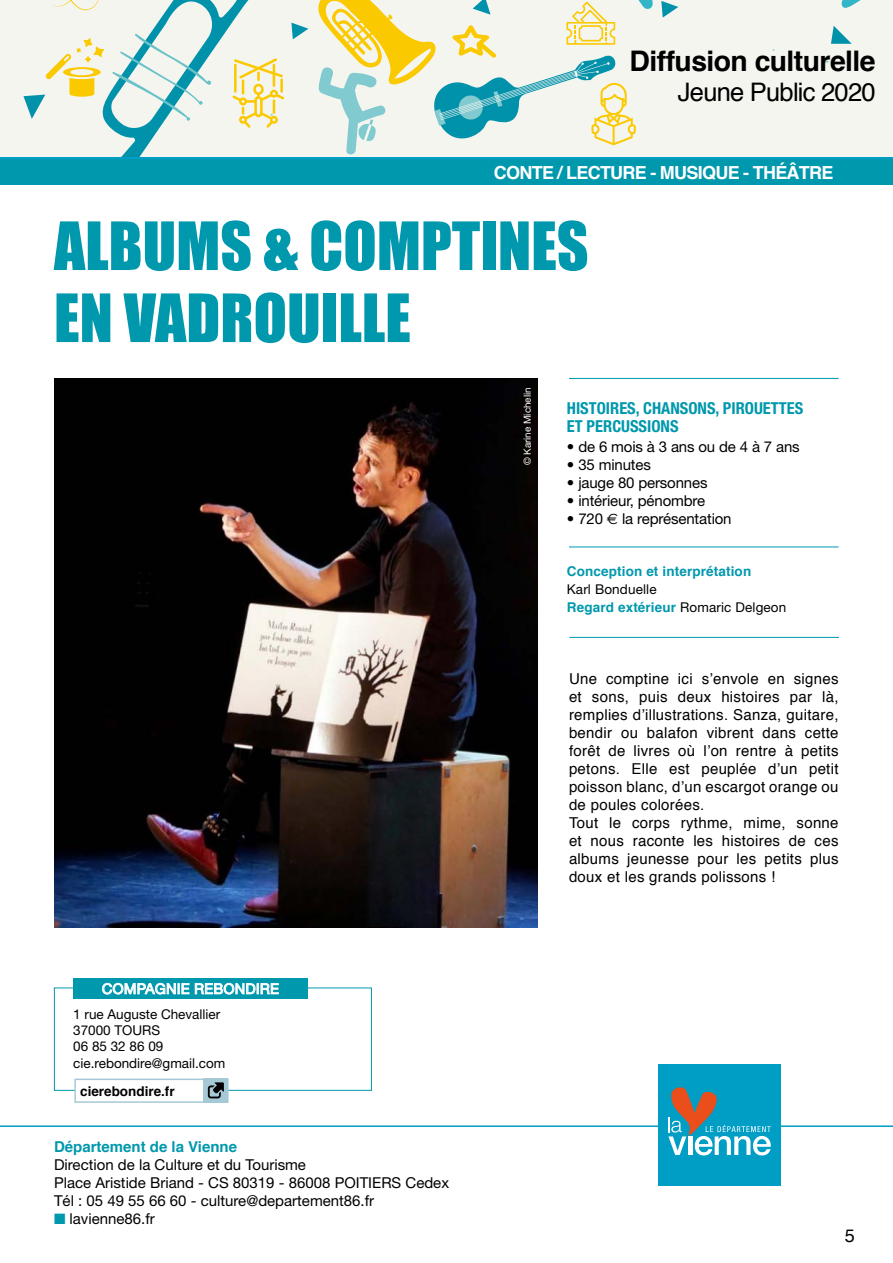
<style>
.page{position:relative;width:893px;height:1263px;background:#fff}
.page>*{position:absolute;margin:0;border:0;box-sizing:border-box;transform-origin:0 0}
.t1{font:61.5px/72px "Impact";color:#0098ad}
.t2{font:700 28.35px "Helvetica";letter-spacing:-.02em;color:#000}
.t3{font:25.5px "Helvetica";letter-spacing:-.03em;color:#000}
.t4{font:700 18px "Helvetica";letter-spacing:-.04em;color:#fff}
.t5{font:18px "Helvetica";color:#000}
.t6{font:700 condensed 16.5px/18px "Helvetica Neue";color:#0098ad}
.t7{font:15px/18px "Helvetica";letter-spacing:.02em;color:#000}
.t8{font:15px/18px "Helvetica Neue";color:#000}
.t9{font:700 15px "Helvetica";color:#0098ad}
.t10{font:14.4px "Helvetica Neue";letter-spacing:.02em;color:#fff}
.t11{font:13.5px/16.2px "Helvetica Neue";color:#000}
.t12{font:700 13.5px "Helvetica";letter-spacing:.01em;color:#0098ad}
.t13{font:700 13.5px "Helvetica";color:#000}
.t14{font:9.75px "Helvetica Neue";color:#fff}
.s1{color:#0098ad}
.s2{font-family:"Euro Sans"}
.s3{font-family:"Helvetica Neue";font-weight:400;color:#000}
</style>
<div class="page">
<hr style="left:0;top:1125px;width:893px;height:2px;background:#009dc5">
<div style="left:659px;top:1064px;width:122px;height:122px;background:#009dc5"></div>
<svg style="left:668px;top:1087px;width:103px;height:68px"></svg>
<div style="left:0;top:0;width:893px;height:166px;background:#f5f5f0"></div>
<svg style="left:291px;top:23px;width:17px;height:16px"></svg>
<svg style="left:23px;top:0;width:261px;height:158px"></svg>
<svg style="left:318px;top:0;width:543px;height:155px"></svg>
<div style="left:0;top:158px;width:893px;height:16px;background:#009dc5"></div>
<div style="left:54px;top:987px;width:318px;height:104px;border:1px solid #0098ad"></div>
<div style="left:73px;top:978px;width:235px;height:20px;background:#0098ad"></div>
<svg style="left:102px;top:983px;width:87px;height:11px"></svg>
<svg style="left:195px;top:983px;width:84px;height:11px"></svg>
<hr style="left:569px;top:378px;width:270px;height:1px;background:#0098ad">
<hr style="left:569px;top:547px;width:270px;height:1px;background:#0098ad">
<hr style="left:569px;top:637px;width:270px;height:1px;background:#0098ad">
<img style="left:54px;top:378px;width:483px;height:549px">
<div style="left:75px;top:1079px;width:153px;height:23px;background:#fff"></div>
<div style="left:74px;top:1078px;width:155px;height:25px;border:2px solid #a5cad6"></div>
<div style="left:204px;top:1078px;width:24px;height:25px;background:#a5cad6"></div>
<svg style="left:208px;top:1082px;width:16px;height:16px"></svg>
<div style="left:0;top:159px;width:893px;height:26px;background:#0098ad"></div>
<h2 class="t2" style="left:630px;top:38px;width:247px">Diffusion culturelle</h2>
<h3 class="t3" style="left:678px;top:72px;width:199px">Jeune Public 2020</h3>
<p class="t4" style="left:494px;top:158px;width:341px">CONTE / LECTURE - MUSIQUE - THÉÂTRE</p>
<h1 class="t1" style="left:54px;top:208px;width:536px">ALBUMS &amp; COMPTINES<br>EN VADROUILLE</h1>
<p class="t10" style="left:102px;top:980px;width:178px">COMPAGNIE REBONDIRE</p>
<p class="t11" style="left:73px;top:1006px;width:154px">1 rue Auguste Chevallier<br>37000 TOURS<br>06 85 32 86 09 cie.rebondire@gmail.com</p>
<p class="t13" style="left:80px;top:1080px;width:96px">cierebondire.fr</p>
<p class="t9" style="left:54px;top:1135px;width:185px">Département de la Vienne</p>
<p class="t8" style="left:54px;top:1155px;width:397px">Direction de la Culture et du Tourisme<br>Place Aristide Briand - CS 80319 - 86008 POITIERS Cedex<br>Tél : 05 49 55 66 60 - culture@departement86.fr</p>
<p class="t8" style="left:54px;top:1209px;width:102px"><span class="s1">■</span> lavienne86.fr</p>
<p class="t14" style="left:521px;top:465px;width:79px;rotate:-90deg">© Karine Michelin</p>
<p class="t6" style="left:567px;top:399px;width:238px">HISTOIRES, CHANSONS, PIROUETTES<br>ET PERCUSSIONS</p>
<p class="t8" style="left:567px;top:437px;width:234px">• de 6 mois à 3 ans ou de 4 à 7 ans</p>
<p class="t8" style="left:567px;top:455px;width:86px">• 35 minutes</p>
<p class="t8" style="left:567px;top:473px;width:142px">• jauge 80 personnes</p>
<p class="t8" style="left:567px;top:491px;width:140px">• intérieur, pénombre</p>
<p class="t8" style="left:567px;top:509px;width:166px">• 720 <span class="s2">€</span> la représentation</p>
<p class="t12" style="left:567px;top:560px;width:186px">Conception et interprétation</p>
<p class="t11" style="left:567px;top:581px;width:91px">Karl Bonduelle</p>
<p class="t12" style="left:567px;top:596px;width:221px">Regard extérieur <span class="s3">Romaric Delgeon</span></p>
<p class="t7" style="left:569px;top:670px;width:271px">Une comptine ici s’envole en signes et sons, puis deux histoires par là, remplies d’illustrations. Sanza, guitare, bendir ou balafon vibrent dans cette forêt de livres où l’on rentre à petits petons. Elle est peuplée d’un petit poisson blanc, d’un escargot orange ou de poules colorées.<br>Tout le corps rythme, mime, sonne et nous raconte les histoires de ces albums jeunesse pour les petits plus doux et les grands polissons !</p>
<p class="t5" style="left:845px;top:1222px;width:12px">5</p>
</div>
